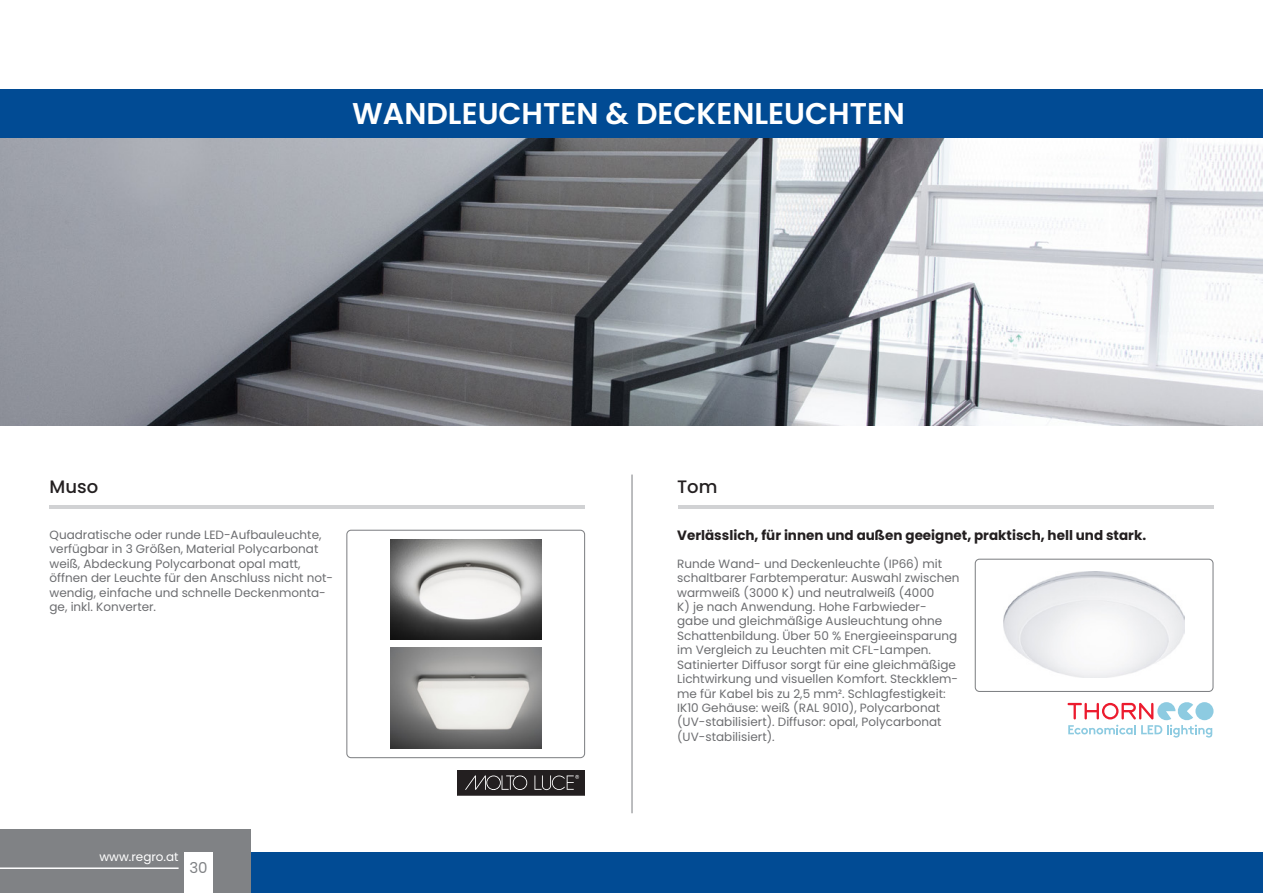
<style>
.page{position:relative;width:1263px;height:893px;background:#fff}
.page>*{position:absolute;margin:0;border:0;box-sizing:border-box;transform-origin:0 0}
.t1{font:600 30px "Poppins";color:#fff}
.t2{font:500 18px "Poppins";color:#231f20}
.t3{font:15px "Poppins";color:#808285}
.t4{font:700 13.5px "Poppins";color:#231f20}
.t5{font:12px/14.4px "Poppins";color:#6c6d70}
.t6{font:12px "Poppins";color:#fff}
</style>
<div class="page">
<div style="left:0;top:853px;width:1263px;height:40px;background:#014b94"></div>
<div style="left:0;top:829px;width:251px;height:64px;background:#808285"></div>
<hr style="left:0;top:867px;width:179px;height:2px;background:#fff">
<div style="left:185px;top:853px;width:28px;height:40px;background:#fff"></div>
<img style="left:0;top:138px;width:1263px;height:287px">
<div style="left:0;top:89px;width:1263px;height:49px;background:#014b94"></div>
<hr style="left:631px;top:475px;width:1px;height:338px;background:#808285">
<div style="left:975px;top:559px;width:238px;height:133px;border:1px solid #808285;border-radius:4px"></div>
<div style="left:346px;top:530px;width:239px;height:228px;border:1px solid #808285;border-radius:4px"></div>
<hr style="left:678px;top:506px;width:535px;height:3px;background:#d1d2d4">
<hr style="left:50px;top:506px;width:535px;height:3px;background:#d1d2d4">
<div style="left:457px;top:770px;width:128px;height:25px;background:#231f20"></div>
<svg style="left:465px;top:775px;width:62px;height:15px"></svg>
<svg style="left:534px;top:775px;width:45px;height:15px"></svg>
<img style="left:390px;top:539px;width:151px;height:101px">
<img style="left:390px;top:648px;width:151px;height:100px">
<img style="left:1003px;top:572px;width:182px;height:105px">
<div style="left:1195px;top:702px;width:18px;height:18px;background:#8dcbe1;border-radius:50%"></div>
<svg style="left:1067px;top:702px;width:145px;height:36px"></svg>
<h1 class="t1" style="left:352px;top:96px;width:554px">WANDLEUCHTEN &amp; DECKENLEUCHTEN</h1>
<h2 class="t2" style="left:50px;top:477px;width:50px">Muso</h2>
<h2 class="t2" style="left:677px;top:477px;width:42px">Tom</h2>
<p class="t5" style="left:50px;top:528px;width:285px">Quadratische oder runde LED-Aufbauleuchte, verfügbar in 3 Größen, Material Polycarbonat weiß, Abdeckung Polycarbonat opal matt, öffnen der Leuchte für den Anschluss nicht not&shy;wendig, einfache und schnelle Deckenmonta&shy;ge, inkl. Konverter.</p>
<p class="t4" style="left:677px;top:527px;width:470px">Verlässlich, für innen und außen geeignet, praktisch, hell und stark.</p>
<p class="t5" style="left:677px;top:556px;width:284px">Runde Wand- und Deckenleuchte (IP66) mit schaltbarer Farbtemperatur: Auswahl zwischen warmweiß (3000 K) und neutralweiß (4000<br>K) je nach Anwendung. Hohe Farbwieder&shy;gabe und gleichmäßige Ausleuchtung ohne Schattenbildung. Über 50 % Energieeinsparung im Vergleich zu Leuchten mit CFL-Lampen.<br>Satinierter Diffusor sorgt für eine gleichmäßige Lichtwirkung und visuellen Komfort. Steckklem&shy;me für Kabel bis zu 2,5 mm². Schlagfestigkeit:<br>IK10 Gehäuse: weiß (RAL 9010), Polycarbonat (UV-stabilisiert). Diffusor: opal, Polycarbonat (UV-stabilisiert).</p>
<p class="t6" style="left:99px;top:850px;width:81px">www.regro.at</p>
<p class="t3" style="left:189px;top:859px;width:20px">30</p>
</div>
